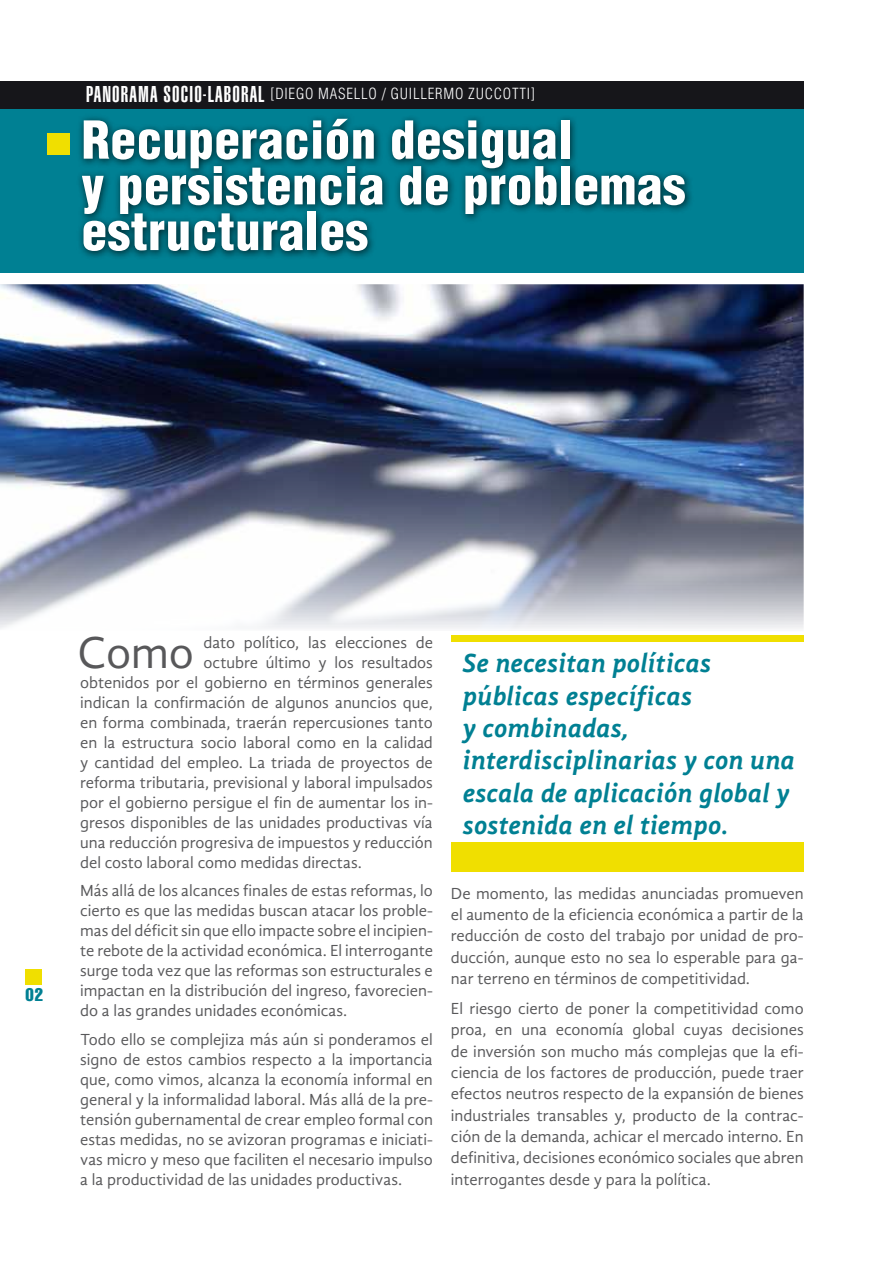
<style>
.page{position:relative;width:893px;height:1263px;background:#fff}
.page>*{position:absolute;margin:0;border:0;box-sizing:border-box;transform-origin:0 0}
.t1{font:900 condensed 51px/45.8px "Helvetica LT Std";letter-spacing:.01em;color:#fff}
.t2{font:46.05px "Gandhi Sans";color:#58585a}
.t3{font:italic 700 27px/32.4px "Gandhi Sans";letter-spacing:.01em;color:#008093}
.t4{font:18px "Helvetica LT Std Comp";color:#008093}
.t5{font:16.5px/20px "Gandhi Sans";color:#58585a;text-align:justify}
.t6{font:300 condensed 15px "Helvetica LT Std";letter-spacing:.05em;color:#fff}
.s1{font-family:"Helvetica LT Std Ultra Comp";font-weight:400;font-stretch:normal;font-size:22.5px}
</style>
<div class="page">
<div style="left:26px;top:969px;width:16px;height:15px;background:#f0df00"></div>
<img style="left:0;top:284px;width:804px;height:345px">
<div style="left:451px;top:636px;width:353px;height:6px;background:#f0df00"></div>
<div style="left:451px;top:842px;width:353px;height:30px;background:#f0df00"></div>
<div style="left:0;top:83px;width:804px;height:189px;background:#008093"></div>
<div style="left:0;top:81px;width:804px;height:27px;background:#16161a"></div>
<div style="left:47px;top:133px;width:23px;height:22px;background:#f0df00"></div>
<div style="left:76px;top:112px;width:618px;height:148px;background:#000;opacity:.75"></div>
<p class="t6" style="left:86px;top:84px;width:451px"><span class="s1">PANORAMA SOCIO-LABORAL</span> [DIEGO MASELLO / GUILLERMO ZUCCOTTI]</p>
<h1 class="t1" style="left:82px;top:117px;width:605px">Recuperación desigual<br>y persistencia de problemas estructurales</h1>
<p class="t4" style="left:26px;top:983px;width:19px">02</p>
<h2 class="t2" style="left:78px;top:626px;width:118px">Como</h2>
<p class="t5" style="left:204px;top:633px;width:231px">dato político, las elecciones de</p>
<p class="t5" style="left:204px;top:652px;width:231px">octubre último y los resultados</p>
<p class="t5" style="left:80px;top:672px;width:354px">obtenidos por el gobierno en términos generales</p>
<p class="t5" style="left:80px;top:692px;width:354px">indican la confirmación de algunos anuncios que,</p>
<p class="t5" style="left:80px;top:712px;width:354px">en forma combinada, traerán repercusiones tanto</p>
<p class="t5" style="left:80px;top:732px;width:354px">en la estructura socio laboral como en la calidad</p>
<p class="t5" style="left:80px;top:752px;width:354px">y cantidad del empleo. La triada de proyectos de</p>
<p class="t5" style="left:80px;top:772px;width:354px">reforma tributaria, previsional y laboral impulsados</p>
<p class="t5" style="left:80px;top:792px;width:354px">por el gobierno persigue el fin de aumentar los in-</p>
<p class="t5" style="left:80px;top:812px;width:354px">gresos disponibles de las unidades productivas vía</p>
<p class="t5" style="left:80px;top:832px;width:354px">una reducción progresiva de impuestos y reducción</p>
<p class="t5" style="left:80px;top:852px;width:283px">del costo laboral como medidas directas.</p>
<p class="t5" style="left:80px;top:881px;width:354px">Más allá de los alcances finales de estas reformas, lo cierto es que las medidas buscan atacar los proble&shy;mas del déficit sin que ello impacte sobre el incipien&shy;te rebote de la actividad económica. El interrogante surge toda vez que las reformas son estructurales e impactan en la distribución del ingreso, favorecien&shy;do a las grandes unidades económicas.</p>
<p class="t5" style="left:80px;top:1029px;width:354px">Todo ello se complejiza más aún si ponderamos el signo de estos cambios respecto a la importancia que, como vimos, alcanza la economía informal en general y la informalidad laboral. Más allá de la pre&shy;tensión gubernamental de crear empleo formal con estas medidas, no se avizoran programas e iniciati&shy;vas micro y meso que faciliten el necesario impulso a la productividad de las unidades productivas.</p>
<h3 class="t3" style="left:463px;top:647px;width:334px">Se necesitan políticas públicas específicas<br>y combinadas, interdisciplinarias y con una escala de aplicación global y sostenida en el tiempo.</h3>
<p class="t5" style="left:451px;top:882px;width:354px;line-height:21.3px">De momento, las medidas anunciadas promueven el aumento de la eficiencia económica a partir de la reducción de costo del trabajo por unidad de pro&shy;ducción, aunque esto no sea lo esperable para ga&shy;nar terreno en términos de competitividad.</p>
<p class="t5" style="left:451px;top:998px;width:354px;line-height:21.3px">El riesgo cierto de poner la competitividad como proa, en una economía global cuyas decisiones de inversión son mucho más complejas que la efi&shy;ciencia de los factores de producción, puede traer efectos neutros respecto de la expansión de bienes industriales transables y, producto de la contrac&shy;ción de la demanda, achicar el mercado interno. En definitiva, decisiones económico sociales que abren interrogantes desde y para la política.</p>
</div>
